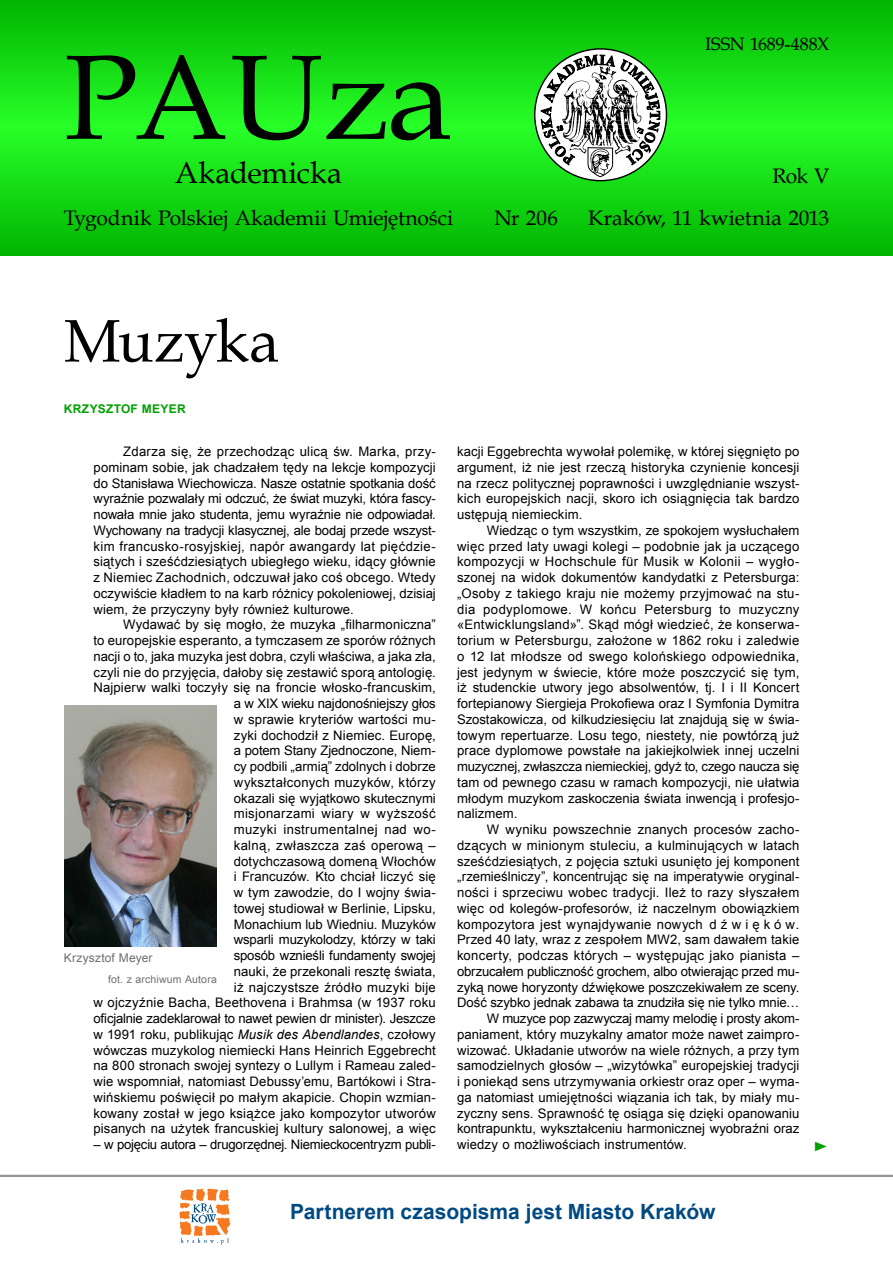
<style>
.page{position:relative;width:893px;height:1263px;background:#fff}
.page>*{position:absolute;margin:0;border:0;box-sizing:border-box;transform-origin:0 0}
.t1{font:120px "Book Antiqua";letter-spacing:-.01em;color:#000}
.t2{font:60px "Book Antiqua";letter-spacing:.005em;color:#000}
.t3{font:30px "Book Antiqua";color:#000}
.t4{font:21px/42.2px "Book Antiqua";letter-spacing:-.005em;color:#000;text-align:right}
.t5{font:700 21px "Arial";color:#004a83}
.t6{font:18px "Book Antiqua";letter-spacing:-.005em;color:#000}
.t7{font:13.5px "Times New Roman";color:#00a000;scale:1.22 1}
.t8{font:13.2px/15.8px "Arial";letter-spacing:.005em;color:#000;text-align:justify}
.t9{font:13.2px "Arial";letter-spacing:-.02em;color:#000}
.t10{font:13.2px "Arial";letter-spacing:-.015em;color:#000}
.t11{font:700 12px "Arial";letter-spacing:.02em;color:#00a000}
.t12{font:12px "Arial";letter-spacing:.015em;color:#6d6e71}
.t13{font:10.5px "Arial";letter-spacing:.015em;color:#6d6e71}
.s1{font-style:italic}
</style>
<div class="page">
<svg style="left:0;top:0;width:893px;height:255px;background:#13d813"></svg>
<svg style="left:535px;top:49px;width:131px;height:132px"></svg>
<svg style="left:540px;top:46px;width:120px;height:131px"></svg>
<hr style="left:0;top:1175px;width:893px;height:2px;background:#939598">
<svg style="left:179px;top:1189px;width:51px;height:55px"></svg>
<img style="left:65px;top:706px;width:151px;height:241px">
<h1 class="t1" style="left:64px;top:14px;width:390px">PAUza</h1>
<h3 class="t3" style="left:175px;top:152px;width:169px">Akademicka</h3>
<h3 class="t4" style="left:64px;top:196px;width:391px">Tygodnik Polskiej Akademii Umiejętności</h3>
<h3 class="t4" style="left:494px;top:196px;width:65px">Nr 206</h3>
<h3 class="t6" style="left:705px;top:32px;width:126px">ISSN 1689-488X</h3>
<h3 class="t4" style="left:588px;top:154px;width:242px">Rok V<br>Kraków, 11 kwietnia 2013</h3>
<h2 class="t2" style="left:64px;top:299px;width:217px">Muzyka</h2>
<p class="t11" style="left:64px;top:401px;width:123px">KRZYSZTOF MEYER</p>
<p class="t8" style="left:94px;top:444px;width:344px;text-indent:30px">Zdarza się, że przechodząc ulicą św. Marka, przy&shy;pominam sobie, jak chadzałem tędy na lekcje kompozycji do Stanisława Wiechowicza. Nasze ostatnie spotkania dość wyraźnie pozwalały mi odczuć, że świat muzyki, która fascy&shy;nowała mnie jako studenta, jemu wyraźnie nie odpowiadał.<br>Wychowany na tradycji klasycznej, ale bodaj przede wszyst&shy;kim francusko-rosyjskiej, napór awangardy lat pięćdzie&shy;siątych i sześćdziesiątych ubiegłego wieku, idący głównie z Niemiec Zachodnich, odczuwał jako coś obcego. Wtedy oczywiście kładłem to na karb różnicy pokoleniowej, dzisiaj wiem, że przyczyny były również kulturowe.</p>
<p class="t8" style="left:94px;top:617px;width:344px;text-align:right">Wydawać by się mogło, że muzyka „filharmoniczna”<br>to europejskie esperanto, a tymczasem ze sporów różnych nacji o to, jaka muzyka jest dobra, czyli właściwa, a jaka zła, czyli nie do przyjęcia, dałoby się zestawić sporą antologię.<br>Najpierw walki toczyły się na froncie włosko-francuskim, a w XIX wieku najdonośniejszy głos<br>w sprawie kryteriów wartości mu-<br>zyki dochodził z Niemiec. Europę,<br>a potem Stany Zjednoczone, Niem-<br>cy podbili „armią” zdolnych i dobrze<br>wykształconych muzyków, którzy<br>okazali się wyjątkowo skutecznymi<br>misjonarzami wiary w wyższość<br>muzyki instrumentalnej nad wo-<br>kalną, zwłaszcza zaś operową –<br>dotychczasową domeną Włochów<br>i Francuzów. Kto chciał liczyć się<br>w tym zawodzie, do I wojny świa-<br>towej studiował w Berlinie, Lipsku,<br>Monachium lub Wiedniu. Muzyków<br>wsparli muzykolodzy, którzy w taki<br>sposób wznieśli fundamenty swojej<br>nauki, że przekonali resztę świata,<br>iż najczystsze źródło muzyki bije<br>w ojczyźnie Bacha, Beethovena i Brahmsa (w 1937 roku oficjalnie zadeklarował to nawet pewien dr minister). Jeszcze w 1991 roku, publikując <span class="s1">Musik des Abendlandes</span>, czołowy wówczas muzykolog niemiecki Hans Heinrich Eggebrecht na 800 stronach swojej syntezy o Lullym i Rameau zaled&shy;wie wspomniał, natomiast Debussy’emu, Bartókowi i Stra&shy;wińskiemu poświęcił po małym akapicie. Chopin wzmian&shy;kowany został w jego książce jako kompozytor utworów pisanych na użytek francuskiej kultury salonowej, a więc</p>
<p class="t9" style="left:94px;top:1136px;width:344px">– w pojęciu autora – drugorzędnej. Niemieckocentryzm publi-</p>
<p class="t12" style="left:64px;top:950px;width:90px">Krzysztof Meyer</p>
<p class="t13" style="left:108px;top:973px;width:110px">fot. z archiwum Autora</p>
<p class="t8" style="left:457px;top:444px;width:344px">kacji Eggebrechta wywołał polemikę, w której sięgnięto po argument, iż nie jest rzeczą historyka czynienie koncesji na rzecz politycznej poprawności i uwzględnianie wszyst&shy;kich europejskich nacji, skoro ich osiągnięcia tak bardzo ustępują niemieckim.</p>
<p class="t8" style="left:457px;top:522px;width:344px;text-indent:30px">Wiedząc o tym wszystkim, ze spokojem wysłuchałem więc przed laty uwagi kolegi – podobnie jak ja uczącego kompozycji w Hochschule für Musik w Kolonii – wygło&shy;szonej na widok dokumentów kandydatki z Petersburga: „Osoby z takiego kraju nie możemy przyjmować na stu&shy;dia podyplomowe. W końcu Petersburg to muzyczny «Entwicklungsland»”. Skąd mógł wiedzieć, że konserwa&shy;torium w Petersburgu, założone w 1862 roku i zaledwie o 12 lat młodsze od swego kolońskiego odpowiednika, jest jedynym w świecie, które może poszczycić się tym, iż studenckie utwory jego absolwentów, tj. I i II Koncert fortepianowy Siergieja Prokofiewa oraz I Symfonia Dymitra Szostakowicza, od kilkudziesięciu lat znajdują się w świa&shy;towym repertuarze. Losu tego, niestety, nie powtórzą już prace dyplomowe powstałe na jakiejkolwiek innej uczelni muzycznej, zwłaszcza niemieckiej, gdyż to, czego naucza się tam od pewnego czasu w ramach kompozycji, nie ułatwia młodym muzykom zaskoczenia świata inwencją i profesjo&shy;nalizmem.</p>
<p class="t8" style="left:487px;top:822px;width:314px">W wyniku powszechnie znanych procesów zacho-</p>
<p class="t8" style="left:457px;top:837px;width:344px">dzących w minionym stuleciu, a kulminujących w latach</p>
<p class="t8" style="left:457px;top:853px;width:344px">sześćdziesiątych, z pojęcia sztuki usunięto jej komponent</p>
<p class="t8" style="left:457px;top:869px;width:344px">„rzemieślniczy”, koncentrując się na imperatywie oryginal-</p>
<p class="t8" style="left:457px;top:885px;width:344px">ności i sprzeciwu wobec tradycji. Ileż to razy słyszałem</p>
<p class="t8" style="left:457px;top:900px;width:344px">więc od kolegów-profesorów, iż naczelnym obowiązkiem</p>
<p class="t8" style="left:457px;top:916px;width:344px">kompozytora jest wynajdywanie nowych d ź w i ę k ó w.</p>
<p class="t8" style="left:457px;top:932px;width:344px">Przed 40 laty, wraz z zespołem MW2, sam dawałem takie</p>
<p class="t8" style="left:457px;top:948px;width:344px">koncerty, podczas których – występując jako pianista –</p>
<p class="t10" style="left:457px;top:962px;width:344px">obrzucałem publiczność grochem, albo otwierając przed mu-</p>
<p class="t8" style="left:457px;top:979px;width:344px">zyką nowe horyzonty dźwiękowe poszczekiwałem ze sceny.</p>
<p class="t8" style="left:457px;top:995px;width:344px">Dość szybko jednak zabawa ta znudziła się nie tylko mnie…</p>
<p class="t9" style="left:487px;top:1010px;width:314px">W muzyce pop zazwyczaj mamy melodię i prosty akom-</p>
<p class="t8" style="left:457px;top:1026px;width:344px">paniament, który muzykalny amator może nawet zaimpro-</p>
<p class="t8" style="left:457px;top:1042px;width:344px">wizować. Układanie utworów na wiele różnych, a przy tym</p>
<p class="t8" style="left:457px;top:1058px;width:344px">samodzielnych głosów – „wizytówka” europejskiej tradycji</p>
<p class="t8" style="left:457px;top:1074px;width:344px">i poniekąd sens utrzymywania orkiestr oraz oper – wyma-</p>
<p class="t8" style="left:457px;top:1089px;width:344px">ga natomiast umiejętności wiązania ich tak, by miały mu-</p>
<p class="t8" style="left:457px;top:1105px;width:344px">zyczny sens. Sprawność tę osiąga się dzięki opanowaniu</p>
<p class="t8" style="left:457px;top:1121px;width:344px">kontrapunktu, wykształceniu harmonicznej wyobraźni oraz</p>
<p class="t8" style="left:457px;top:1137px;width:231px">wiedzy o możliwościach instrumentów.</p>
<p class="t7" style="left:813px;top:1137px;width:15px">►</p>
<h3 class="t5" style="left:290px;top:1197px;width:427px">Partnerem czasopisma jest Miasto Kraków</h3>
</div>
